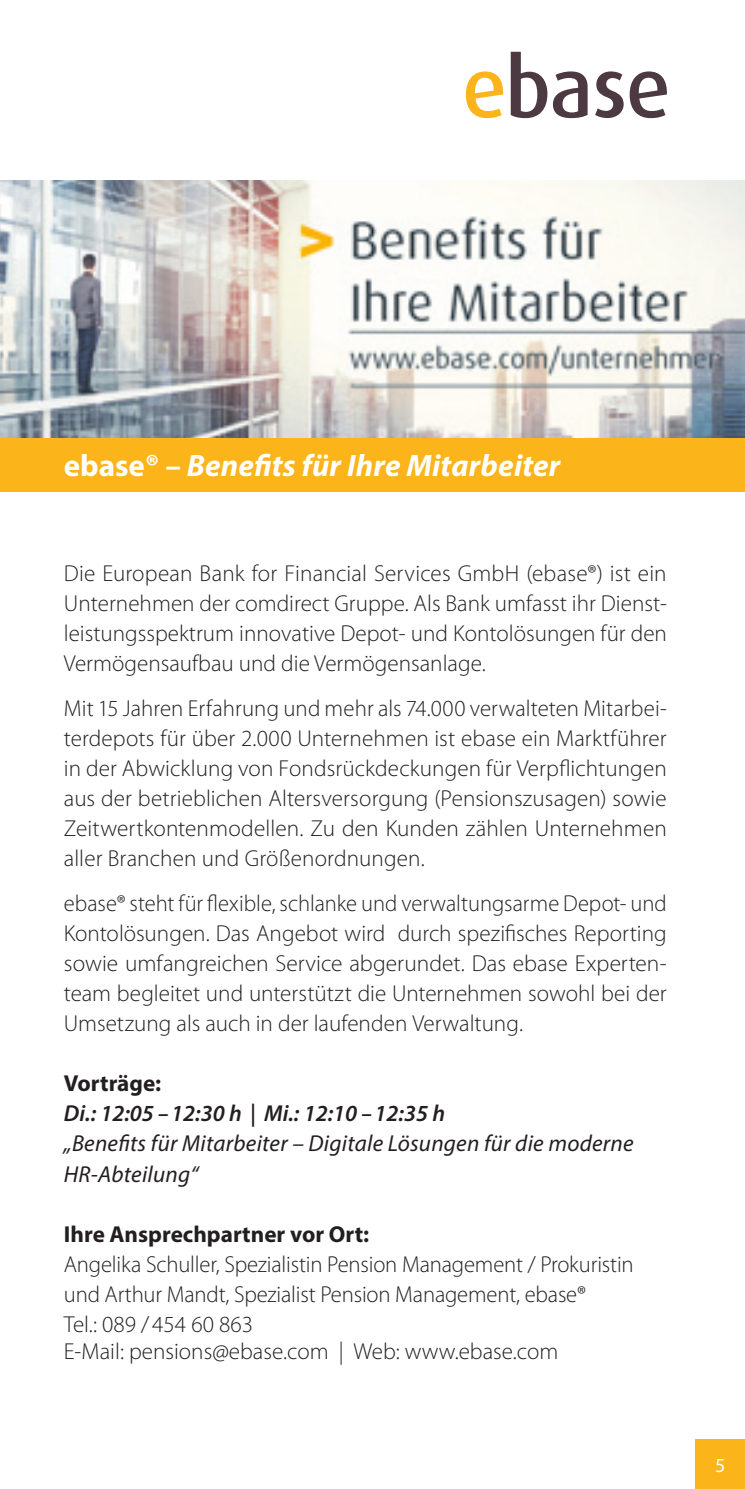
<style>
.page{position:relative;width:745px;height:1489px;background:#fff}
.page>*{position:absolute;margin:0;border:0;box-sizing:border-box;transform-origin:0 0}
.t1{font:italic 700 31px "Myriad Pro";letter-spacing:.005em;color:#fff}
.t2{font:300 23px/30px "Myriad Pro";color:#231f20;text-align:justify}
.t3{font:italic 23px/30px "Myriad Pro";letter-spacing:.01em;color:#231f20}
.t4{font:700 23px "Myriad Pro";color:#231f20}
.t5{font:italic 600 23px "Myriad Pro";color:#231f20}
.t6{font:20px "Myriad Pro";color:#fff}
.s1{font-style:normal}
</style>
<div class="page">
<svg style="left:465px;top:71px;width:38px;height:47px"></svg>
<svg style="left:510px;top:52px;width:156px;height:66px"></svg>
<img style="left:1px;top:180px;width:743px;height:258px">
<div style="left:0;top:438px;width:744px;height:53px;background:#fbb419"></div>
<div style="left:694px;top:1439px;width:50px;height:49px;background:#fbb419"></div>
<img style="left:0;top:90px;width:1px;height:365px">
<p class="t1" style="left:64px;top:445px;width:497px"><span class="s1">ebase® –</span> Benefits für Ihre Mitarbeiter</p>
<p class="t2" style="left:64px;top:558px;width:604px">Die European Bank for Financial Services GmbH (ebase®) ist ein Unternehmen der comdirect Gruppe. Als Bank umfasst ihr Dienst&shy;leistungsspektrum innovative Depot- und Kontolösungen für den Vermögensaufbau und die Vermögensanlage.</p>
<p class="t2" style="left:64px;top:693px;width:604px">Mit 15 Jahren Erfahrung und mehr als 74.000 verwalteten Mitarbei&shy;terdepots für über 2.000 Unternehmen ist ebase ein Marktführer in der Abwicklung von Fondsrückdeckungen für Verpflichtungen aus der betrieblichen Altersversorgung (Pensionszusagen) sowie Zeitwertkontenmodellen. Zu den Kunden zählen Unternehmen aller Branchen und Größenordnungen.</p>
<p class="t2" style="left:64px;top:888px;width:604px">ebase® steht für flexible, schlanke und verwaltungsarme Depot- und Kontolösungen. Das Angebot wird durch spezifisches Reporting sowie umfangreichen Service abgerundet. Das ebase Experten&shy;team begleitet und unterstützt die Unternehmen sowohl bei der Umsetzung als auch in der laufenden Verwaltung.</p>
<p class="t4" style="left:64px;top:1068px;width:99px">Vorträge:</p>
<p class="t5" style="left:64px;top:1099px;width:382px">Di.: 12:05 –12:30 h | Mi.: 12:10 –12:35 h</p>
<p class="t3" style="left:64px;top:1128px;width:570px">„Benefits für Mitarbeiter – Digitale Lösungen für die moderne<br>HR-Abteilung“</p>
<p class="t4" style="left:64px;top:1218px;width:307px">Ihre Ansprechpartner vor Ort:</p>
<p class="t2" style="left:64px;top:1248px;width:571px">Angelika Schuller, Spezialistin Pension Management / Prokuristin</p>
<p class="t2" style="left:64px;top:1278px;width:523px">und Arthur Mandt, Spezialist Pension Management, ebase®<br>Tel.: 089 / 454 60 863</p>
<p class="t2" style="left:64px;top:1336px;width:496px">E-Mail: pensions@ebase.com | Web: www.ebase.com</p>
<p class="t6" style="left:714px;top:1452px;width:12px">5</p>
</div>
